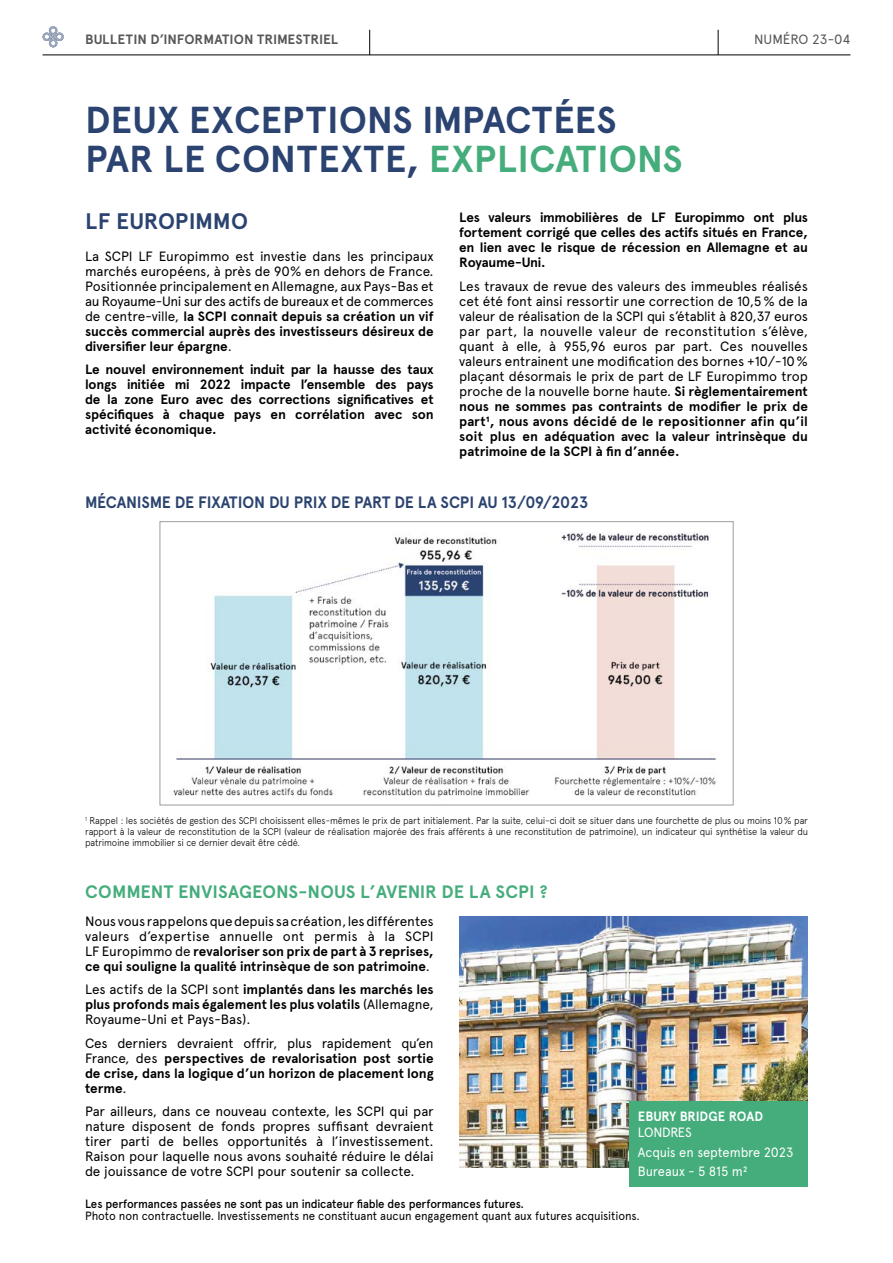
<style>
.page{position:relative;width:893px;height:1263px;background:#fff}
.page>*{position:absolute;margin:0;border:0;box-sizing:border-box;transform-origin:0 0}
.TITRE_1{font:700 37.5px "Apercu";letter-spacing:.005em;color:#2b4370}
.t1{font:700 22.5px "Apercu";letter-spacing:-.005em;color:#2b4370}
.t2{font:700 18px "Apercu";color:#45ad7b}
.t3{font:700 16.5px "Apercu";letter-spacing:-.01em;color:#2b4370;scale:.95 1}
.t4{font:13.5px/15px "Apercu";letter-spacing:-.01em;color:#000;text-align:justify}
.t5{font:700 13.5px/15px "Apercu";letter-spacing:-.005em;color:#000;text-align:justify}
.t6{font:13.5px "Apercu";letter-spacing:-.01em;color:#fff;scale:.95 1}
.t7{font:700 13.5px "Apercu";letter-spacing:.005em;color:#575756}
.t8{font:700 13.5px "Apercu";letter-spacing:-.005em;color:#fff;scale:.95 1}
.t9{font:13.5px "Apercu";letter-spacing:-.01em;color:#575756}
.t10{font:12px "Apercu";letter-spacing:-.005em;color:#000;scale:.95 1}
.t11{font:500 12px "Apercu";letter-spacing:-.01em;color:#000;scale:.95 1}
.t12{font:300 9.75px/11.2px "Apercu";letter-spacing:-.015em;color:#000;text-align:justify;scale:.95 1}
.s1{color:#45ad7b}
.s2{font-weight:700}
.s3{font-weight:400}
</style>
<div class="page">
<svg style="left:718px;top:30px;width:1px;height:25px"></svg>
<svg style="left:43px;top:26px;width:21px;height:21px"></svg>
<hr style="left:43px;top:55px;width:807px;height:1px;background:#000">
<svg style="left:369px;top:30px;width:1px;height:25px"></svg>
<img style="left:173px;top:532px;width:543px;height:266px">
<div style="left:160px;top:521px;width:574px;height:284px;border:1px solid #9d9d9c"></div>
<img style="left:459px;top:916px;width:349px;height:251px">
<div style="left:629px;top:1101px;width:179px;height:85px;background:#45ad7b"></div>
<p class="t7" style="left:85px;top:31px;width:254px">BULLETIN D’INFORMATION TRIMESTRIEL</p>
<p class="t9" style="left:754px;top:31px;width:98px">NUMÉRO 23-04</p>
<p class="TITRE_1" style="left:85px;top:97px;width:533px">DEUX EXCEPTIONS IMPACTÉES</p>
<p class="TITRE_1" style="left:85px;top:136px;width:599px">PAR LE CONTEXTE, <span class="s1">EXPLICATIONS</span></p>
<p class="t5" style="left:459px;top:210px;width:350px">Les valeurs immobilières de LF Europimmo ont plus fortement corrigé que celles des actifs situés en France, en lien avec le risque de récession en Allemagne et au Royaume-Uni.</p>
<p class="t4" style="left:459px;top:278px;width:350px">Les travaux de revue des valeurs des immeubles réalisés cet été font ainsi ressortir une correction de 10,5% de la valeur de réalisation de la SCPI qui s’établit à 820,37 euros par part, la nouvelle valeur de reconstitution s’élève, quant à elle, à 955,96 euros par part. Ces nouvelles valeurs entrainent une modification des bornes +10/-10% plaçant désormais le prix de part de LF Europimmo trop proche de la nouvelle borne haute. <span class="s2">Si règlementairement nous ne sommes pas contraints de modifier le prix de part¹, nous avons décidé de le repositionner afin qu’il soit plus en adéquation avec la valeur intrinsèque du patrimoine de la SCPI à fin d’année.</span></p>
<p class="t3" style="left:85px;top:492px;width:531px">MÉCANISME DE FIXATION DU PRIX DE PART DE LA SCPI AU 13/09/2023</p>
<p class="t1" style="left:85px;top:207px;width:164px">LF EUROPIMMO</p>
<p class="t4" style="left:85px;top:248px;width:350px">La SCPI LF Europimmo est investie dans les principaux marchés européens, à près de 90% en dehors de France.<br>Positionnée principalement en Allemagne, aux Pays-Bas et au Royaume-Uni sur des actifs de bureaux et de commerces de centre-ville, <span class="s2">la SCPI connait depuis sa création un vif succès commercial auprès des investisseurs désireux de diversifier leur épargne</span>.</p>
<p class="t5" style="left:85px;top:362px;width:350px">Le nouvel environnement induit par la hausse des taux longs initiée mi 2022 impacte l’ensemble des pays de la zone Euro avec des corrections significatives et spécifiques à chaque pays en corrélation avec son activité économique.</p>
<p class="t12" style="left:85px;top:815px;width:762px"><sup>1</sup> Rappel : les sociétés de gestion des SCPI choisissent elles-mêmes le prix de part initialement. Par la suite, celui-ci doit se situer dans une fourchette de plus ou moins 10% par rapport à la valeur de reconstitution de la SCPI (valeur de réalisation majorée des frais afférents à une reconstitution de patrimoine), un indicateur qui synthétise la valeur du patrimoine immobilier si ce dernier devait être cédé.</p>
<p class="t2" style="left:85px;top:881px;width:464px">COMMENT ENVISAGEONS-NOUS L’AVENIR DE LA SCPI ?</p>
<p class="t4" style="left:85px;top:913px;width:350px">Nous vous rappelons que depuis sa création, les différentes valeurs d’expertise annuelle ont permis à la SCPI LF Europimmo de <span class="s2">revaloriser son prix de part à 3 reprises, ce qui souligne la qualité intrinsèque de son patrimoine</span>.</p>
<p class="t5" style="left:85px;top:982px;width:350px"><span class="s3">Les actifs de la SCPI sont</span> implantés dans les marchés les plus profonds mais également les plus volatils <span class="s3">(Allemagne, Royaume-Uni et Pays-Bas).</span></p>
<p class="t5" style="left:85px;top:1036px;width:350px"><span class="s3">Ces derniers devraient offrir, plus rapidement qu’en France, des</span> perspectives de revalorisation post sortie de crise, dans la logique d’un horizon de placement long terme<span class="s3">.</span></p>
<p class="t4" style="left:85px;top:1104px;width:350px">Par ailleurs, dans ce nouveau contexte, les SCPI qui par nature disposent de fonds propres suffisant devraient tirer parti de belles opportunités à l’investissement.<br>Raison pour laquelle nous avons souhaité réduire le délai de jouissance de votre SCPI pour soutenir sa collecte.</p>
<p class="t8" style="left:638px;top:1108px;width:133px">EBURY BRIDGE ROAD</p>
<p class="t6" style="left:638px;top:1125px;width:58px">LONDRES</p>
<p class="t6" style="left:638px;top:1144px;width:165px">Acquis en septembre 2023</p>
<p class="t6" style="left:638px;top:1163px;width:117px">Bureaux - 5 815 m²</p>
<p class="t11" style="left:85px;top:1196px;width:463px">Les performances passées ne sont pas un indicateur fiable des performances futures.</p>
<p class="t10" style="left:85px;top:1208px;width:585px">Photo non contractuelle. Investissements ne constituant aucun engagement quant aux futures acquisitions.</p>
</div>
